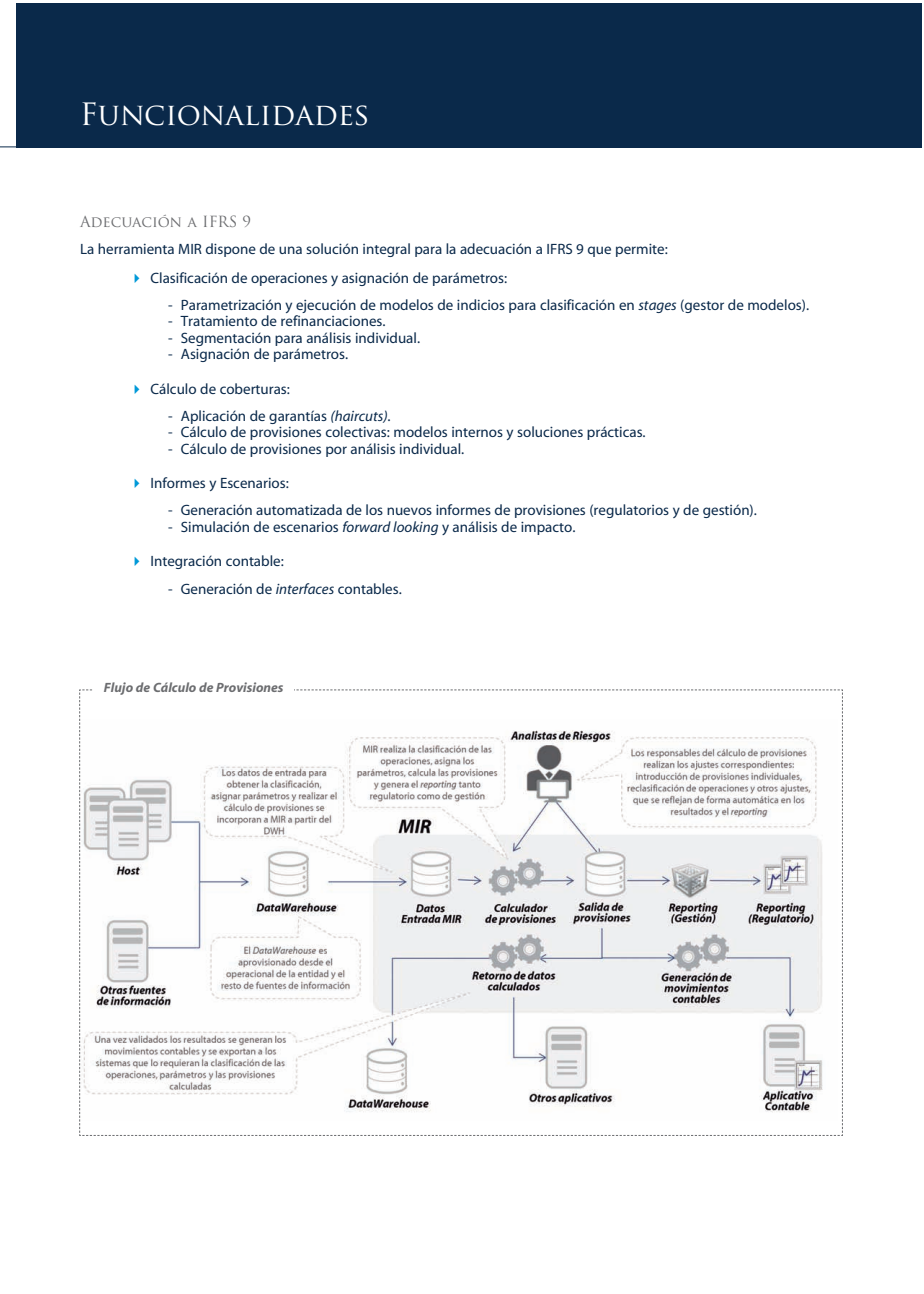
<style>
.page{position:relative;width:924px;height:1294px;background:#fff}
.page>*{position:absolute;margin:0;border:0;box-sizing:border-box;transform-origin:0 0}
.t1{font:30px "Trajan Pro";color:#fff}
.t2{font:15px "Myriad";color:#0a294a}
.t3{font:15px "Trajan Pro";color:#6c6d70}
.t4{font:italic 700 13.5px "Myriad";color:#6c6d70}
.s1{color:#0099d8}
.s2{font-style:italic}
</style>
<div class="page">
<div style="left:16px;top:3px;width:905px;height:144px;background:#0a294a"></div>
<svg style="left:0;top:147px;width:29px;height:1px"></svg>
<svg style="left:79px;top:689px;width:764px;height:447px"></svg>
<div style="left:93px;top:680px;width:201px;height:21px;background:#fff"></div>
<h1 class="t1" style="left:80px;top:97px;width:292px">Funcionalidades</h1>
<p class="t3" style="left:80px;top:213px;width:173px">Adecuación a IFRS 9</p>
<p class="t2" style="left:80px;top:241px;width:589px">La herramienta MIR dispone de una solución integral para la adecuación a IFRS 9 que permite:</p>
<p class="t2" style="left:129px;top:270px;width:380px"><span class="s1">✔</span> Clasificación de operaciones y asignación de parámetros:</p>
<p class="t2" style="left:168px;top:297px;width:642px">- Parametrización y ejecución de modelos de indicios para clasificación en <span class="s2">stages</span> (gestor de modelos).</p>
<p class="t2" style="left:168px;top:314px;width:219px">- Tratamiento de refinanciaciones.</p>
<p class="t2" style="left:168px;top:330px;width:253px">- Segmentación para análisis individual.</p>
<p class="t2" style="left:168px;top:347px;width:182px">- Asignación de parámetros.</p>
<p class="t2" style="left:129px;top:381px;width:162px"><span class="s1">✔</span> Cálculo de coberturas:</p>
<p class="t2" style="left:168px;top:408px;width:224px">- Aplicación de garantías <span class="s2">(haircuts)</span>.</p>
<p class="t2" style="left:168px;top:425px;width:479px">- Cálculo de provisiones colectivas: modelos internos y soluciones prácticas.</p>
<p class="t2" style="left:168px;top:441px;width:298px">- Cálculo de provisiones por análisis individual.</p>
<p class="t2" style="left:129px;top:476px;width:161px"><span class="s1">✔</span> Informes y Escenarios:</p>
<p class="t2" style="left:168px;top:503px;width:590px">- Generación automatizada de los nuevos informes de provisiones (regulatorios y de gestión).</p>
<p class="t2" style="left:168px;top:519px;width:409px">- Simulación de escenarios <span class="s2">forward looking</span> y análisis de impacto.</p>
<p class="t2" style="left:129px;top:554px;width:156px"><span class="s1">✔</span> Integración contable:</p>
<p class="t2" style="left:168px;top:581px;width:235px">- Generación de <span class="s2">interfaces</span> contables.</p>
<p class="t4" style="left:104px;top:680px;width:181px">Flujo de Cálculo de Provisiones</p>
</div>
